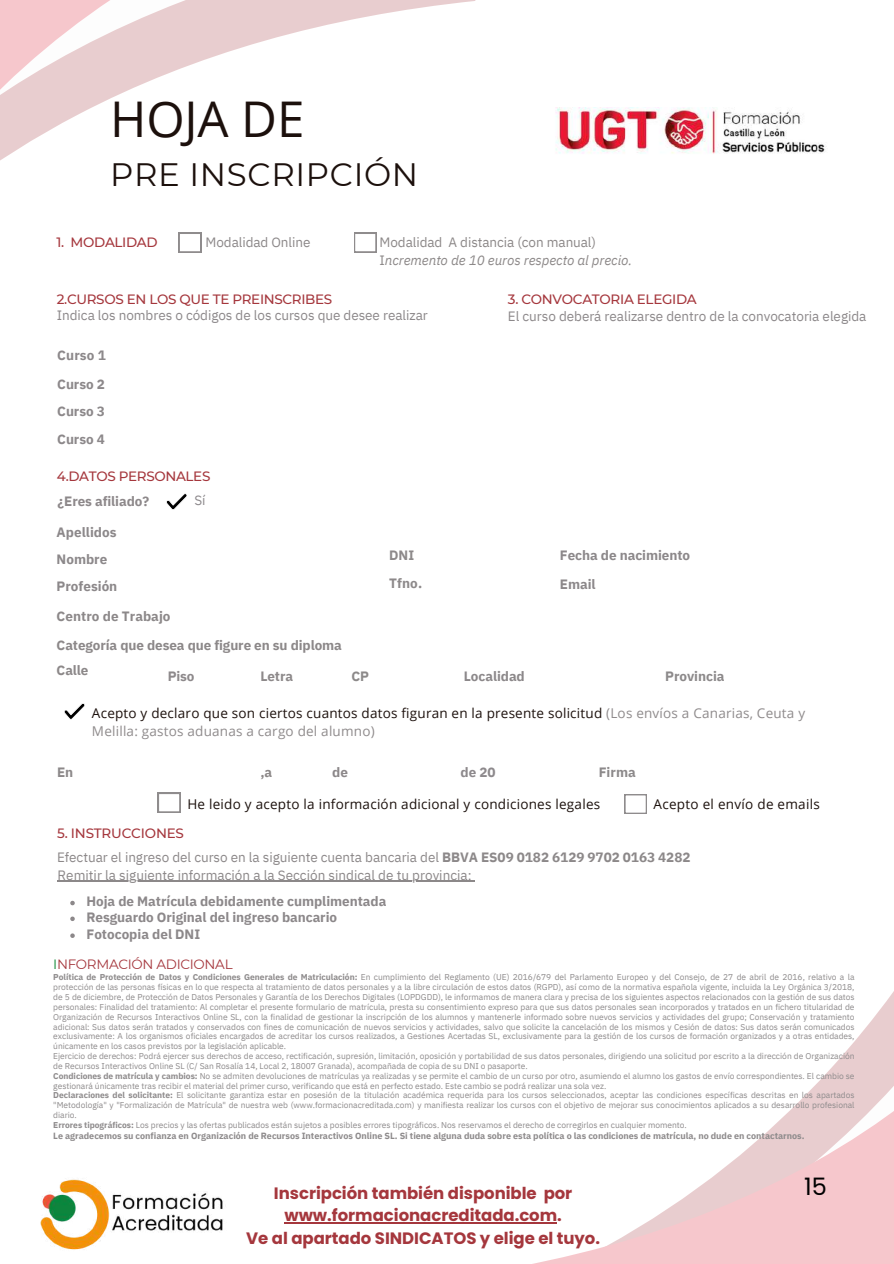
<style>
.page{position:relative;width:894px;height:1264px;background:#fff}
.page>*{position:absolute;margin:0;border:0;box-sizing:border-box;transform-origin:0 0}
.t1{font:49.2px "Open Sans";letter-spacing:-.005em;color:#1c100c}
.t2{font:32.4px "Montserrat";letter-spacing:.02em;color:#1c100c}
.t3{font:24px "Poppins";color:#000}
.t4{font:700 16.5px/22.5px "Poppins";color:#a5373d;text-align:center}
.t5{font:700 13.5px/27.8px "IBM Plex Sans";letter-spacing:-.005em;color:#8c888a}
.t6{font:13.5px "IBM Plex Sans";letter-spacing:-.005em;color:#8c8889}
.t7{font:13.5px/18px "Open Sans";letter-spacing:.015em;color:#1d110d}
.t8{font:13.5px "IBM Plex Sans";letter-spacing:-.005em;color:#8c888a}
.t9{font:500 13.5px "Montserrat";letter-spacing:-.025em;color:#a5373d}
.t10{font:italic 13.5px/18px "IBM Plex Sans";letter-spacing:-.005em;color:#8c8888}
.t11{font:700 13.5px/28.2px "IBM Plex Sans";letter-spacing:-.005em;color:#8c8889}
.t12{font:13.5px "Open Sans";letter-spacing:.015em;color:#1c110d}
.t13{font:13.5px "Montserrat";letter-spacing:-.025em;color:#a5373d}
.t14{font:700 13.5px "IBM Plex Sans";letter-spacing:-.005em;color:#8d888a}
.t15{font:700 13.5px "IBM Plex Sans";color:#8c898a}
.t16{font:700 13.5px/28.2px "IBM Plex Sans";letter-spacing:.01em;color:#8d898a}
.t17{font:700 13.5px "IBM Plex Sans";color:#8d898b}
.t18{font:700 13.5px "IBM Plex Sans";color:#8d898c}
.t19{font:700 13.5px "IBM Plex Sans";color:#8c8888}
.t20{font:13.5px "IBM Plex Sans";color:#8d898c}
.t21{font:700 13.5px "IBM Plex Sans";color:#8c8989}
.t22{font:700 9px "IBM Plex Sans";letter-spacing:-.005em;color:#8e8b8c}
.t23{font:8.4px/9.9px "IBM Plex Sans";letter-spacing:-.005em;color:#8e8b8c}
.s1{font-style:normal}
.s2{color:#8f8b8c}
.s3{font-weight:700}
.s4{color:#0e8834}
</style>
<div class="page">
<svg style="left:0;top:0;width:421px;height:253px"></svg>
<svg style="left:363px;top:794px;width:530px;height:469px"></svg>
<img style="left:40px;top:1179px;width:183px;height:71px">
<div style="left:190px;top:236px;width:13px;height:13px;background:#8f8c8d"></div>
<svg style="left:179px;top:233px;width:22px;height:19px"></svg>
<svg style="left:354px;top:233px;width:22px;height:19px"></svg>
<svg style="left:166px;top:493px;width:21px;height:17px"></svg>
<hr style="left:58px;top:880px;width:413px;height:2px;background:#8c8889">
<svg style="left:70px;top:900px;width:5px;height:5px"></svg>
<svg style="left:70px;top:916px;width:5px;height:5px"></svg>
<svg style="left:70px;top:933px;width:5px;height:4px"></svg>
<svg style="left:64px;top:703px;width:21px;height:16px"></svg>
<svg style="left:158px;top:793px;width:22px;height:19px"></svg>
<svg style="left:624px;top:794px;width:22px;height:19px"></svg>
<hr style="left:284px;top:1222px;width:273px;height:1px;background:#a5373d">
<img style="left:555px;top:107px;width:272px;height:47px">
<h1 class="t1" style="left:110px;top:85px;width:196px">HOJA DE</h1>
<h2 class="t2" style="left:110px;top:154px;width:309px">PRE INSCRIPCIÓN</h2>
<h3 class="t9" style="left:57px;top:234px;width:102px">1. MODALIDAD</h3>
<h3 class="t6" style="left:205px;top:233px;width:106px">Modalidad Online</h3>
<h3 class="t10" style="left:379px;top:233px;width:254px"><span class="s1">Modalidad A distancia (con manual)<br>I</span>ncremento de 10 euros respecto al precio.</h3>
<h3 class="t9" style="left:57px;top:291px;width:277px">2.CURSOS EN LOS QUE TE PREINSCRIBES</h3>
<h3 class="t8" style="left:57px;top:306px;width:372px">Indica los nombres o códigos de los cursos que desee realizar</h3>
<h3 class="t5" style="left:57px;top:341px;width:50px;text-align:justify">Curso 1<br>Curso 2<br>Curso 3<br>Curso 4</h3>
<h3 class="t9" style="left:57px;top:468px;width:155px">4.DATOS PERSONALES</h3>
<h3 class="t9" style="left:507px;top:291px;width:190px">3. CONVOCATORIA ELEGIDA</h3>
<h3 class="t8" style="left:507px;top:307px;width:360px">El curso deberá realizarse dentro de la convocatoria elegida</h3>
<h3 class="t14" style="left:58px;top:492px;width:93px">¿Eres afiliado?</h3>
<h3 class="t20" style="left:194px;top:491px;width:13px">Sí</h3>
<h3 class="t5" style="left:57px;top:518px;width:62px;line-height:27px">Apellidos<br>Nombre<br>Profesión</h3>
<h3 class="t11" style="left:57px;top:602px;width:287px">Centro de Trabajo<br>Categoría que desea que figure en su diploma</h3>
<h3 class="t11" style="left:57px;top:656px;width:33px">Calle</h3>
<h3 class="t5" style="left:559px;top:540px;width:132px;line-height:29.2px">Fecha de nacimiento<br>Email</h3>
<h3 class="t16" style="left:389px;top:541px;width:35px">DNI<br>Tfno.</h3>
<h3 class="t15" style="left:665px;top:667px;width:61px">Provincia</h3>
<h3 class="t7" style="left:92px;top:703px;width:714px">Acepto y declaro que son ciertos cuantos datos figuran en la presente solicitud <span class="s2">(Los envíos a Canarias, Ceuta y<br>Melilla: gastos aduanas a cargo del alumno)</span></h3>
<h3 class="t5" style="left:463px;top:662px;width:62px">Localidad</h3>
<h3 class="t17" style="left:168px;top:667px;width:28px">Piso</h3>
<h3 class="t16" style="left:260px;top:662px;width:34px">Letra</h3>
<h3 class="t21" style="left:351px;top:667px;width:19px">CP</h3>
<h3 class="t11" style="left:57px;top:757px;width:18px">En</h3>
<h3 class="t19" style="left:260px;top:763px;width:13px">,a</h3>
<h3 class="t5" style="left:332px;top:758px;width:17px">de</h3>
<h3 class="t18" style="left:460px;top:763px;width:36px">de 20</h3>
<h3 class="t15" style="left:598px;top:763px;width:39px">Firma</h3>
<h3 class="t12" style="left:187px;top:794px;width:414px">He leido y acepto la información adicional y condiciones legales</h3>
<h3 class="t7" style="left:653px;top:795px;width:168px">Acepto el envío de emails</h3>
<h3 class="t9" style="left:57px;top:825px;width:128px">5. INSTRUCCIONES</h3>
<h3 class="t6" style="left:57px;top:848px;width:634px">Efectuar el ingreso del curso en la siguiente cuenta bancaria del <span class="s3">BBVA ES09 0182 6129 9702 0163 4282</span></h3>
<h3 class="t6" style="left:58px;top:866px;width:415px">Remitir la siguiente información a la Sección sindical de tu provincia:</h3>
<h3 class="t5" style="left:86px;top:893px;width:301px;line-height:16.4px">Hoja de Matrícula debidamente cumplimentada<br>Resguardo Original del ingreso bancario<br>Fotocopia del DNI</h3>
<h3 class="t13" style="left:53px;top:955px;width:181px"><span class="s4">I</span>NFORMACIÓN ADICIONAL</h3>
<p class="t23" style="left:53px;top:972px;width:802px"><span class="s3">Política de Protección de Datos y Condiciones Generales de Matriculación:</span> En cumplimiento del Reglamento (UE) 2016/679 del Parlamento Europeo y del Consejo, de 27 de abril de 2016, relativo a la protección de las personas físicas en lo que respecta al tratamiento de datos personales y a la libre circulación de estos datos (RGPD), así como de la normativa española vigente, incluida la Ley Orgánica 3/2018, de 5 de diciembre, de Protección de Datos Personales y Garantía de los Derechos Digitales (LOPDGDD), le informamos de manera clara y precisa de los siguientes aspectos relacionados con la gestión de sus datos personales: Finalidad del tratamiento: Al completar el presente formulario de matrícula, presta su consentimiento expreso para que sus datos personales sean incorporados y tratados en un fichero titularidad de Organización de Recursos Interactivos Online SL, con la finalidad de gestionar la inscripción de los alumnos y mantenerle informado sobre nuevos servicios y actividades del grupo; Conservación y tratamiento adicional: Sus datos serán tratados y conservados con fines de comunicación de nuevos servicios y actividades, salvo que solicite la cancelación de los mismos y Cesión de datos: Sus datos serán comunicados exclusivamente: A los organismos oficiales encargados de acreditar los cursos realizados, a Gestiones Acertadas SL, exclusivamente para la gestión de los cursos de formación organizados y a otras entidades, únicamente en los casos previstos por la legislación aplicable.<br>Ejercicio de derechos: Podrá ejercer sus derechos de acceso, rectificación, supresión, limitación, oposición y portabilidad de sus datos personales, dirigiendo una solicitud por escrito a la dirección de Organización de Recursos Interactivos Online SL (C/ San Rosalía 14, Local 2, 18007 Granada), acompañada de copia de su DNI o pasaporte.<br><span class="s3">Condiciones de matrícula y cambios:</span> No se admiten devoluciones de matrículas ya realizadas y se permite el cambio de un curso por otro, asumiendo el alumno los gastos de envío correspondientes. El cambio se gestionará únicamente tras recibir el material del primer curso, verificando que está en perfecto estado. Este cambio se podrá realizar una sola vez.<br><span class="s3">Declaraciones del solicitante:</span> El solicitante garantiza estar en posesión de la titulación académica requerida para los cursos seleccionados, aceptar las condiciones específicas descritas en los apartados "Metodología" y "Formalización de Matrícula" de nuestra web (www.formacionacreditada.com) y manifiesta realizar los cursos con el objetivo de mejorar sus conocimientos aplicados a su desarrollo profesional diario.<br><span class="s3">Errores tipográficos:</span> Los precios y las ofertas publicados están sujetos a posibles errores tipográficos. Nos reservamos el derecho de corregirlos en cualquier momento.</p>
<p class="t22" style="left:53px;top:1129px;width:752px">Le agradecemos su confianza en Organización de Recursos Interactivos Online SL. Si tiene alguna duda sobre esta política o las condiciones de matrícula, no dude en contactarnos.</p>
<h3 class="t4" style="left:246px;top:1181px;width:355px">Inscripción también disponible por www.formacionacreditada.com.<br>Ve al apartado SINDICATOS y elige el tuyo.</h3>
<h3 class="t3" style="left:804px;top:1170px;width:24px">15</h3>
</div>
